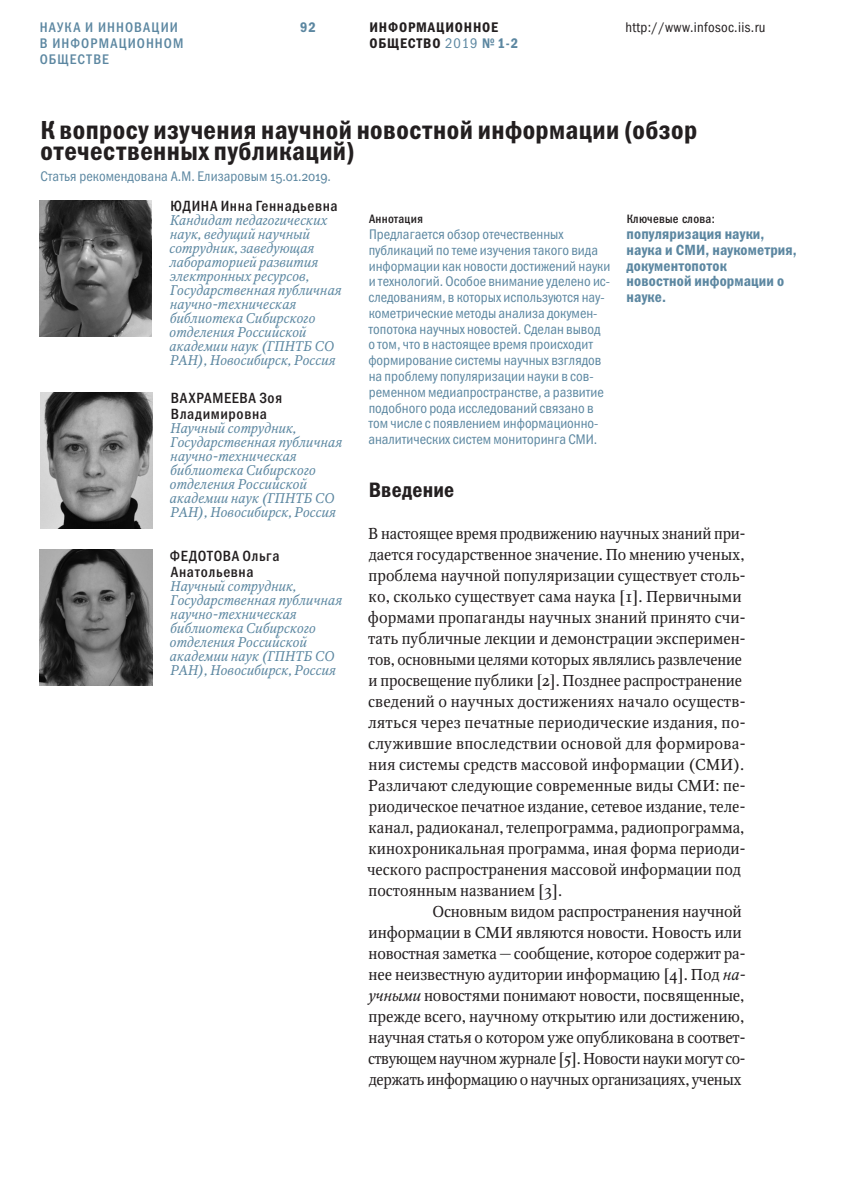
<style>
.page{position:relative;width:844px;height:1191px;background:#fff}
.page>*{position:absolute;margin:0;border:0;box-sizing:border-box;transform-origin:0 0}
.t1{font:26.25px/21px "Franklin Gothic Demi Cond ITC";letter-spacing:.015em;color:#231f20}
.t2{font:21px "Franklin Gothic Demi Cond ITC";letter-spacing:.01em;color:#231f20}
.t3{font:15.75px "Octava";letter-spacing:-.005em;color:#231f20}
.t4{font:15.75px "Octava";letter-spacing:-.025em;color:#231f20}
.t5{font:15.75px "Octava";letter-spacing:.015em;color:#231f20}
.t6{font:14.88px/15.8px "Franklin Gothic Demi Cond ITC";letter-spacing:.01em;color:#5c87a1}
.t7{font:14.88px/15.8px "Franklin Gothic Medi Cond ITC";letter-spacing:.04em;color:#231f20}
.t8{font:14px/15.8px "Franklin Gothic Book Cond ITC";color:#5c87a1}
.t9{font:italic 14px/14px "Octava";color:#5c87a1}
.t10{font:14px/15.8px "Franklin Gothic Medi Cond ITC";letter-spacing:.075em;color:#5c87a1}
.t11{font:14px "Franklin Gothic Demi Cond ITC";letter-spacing:.06em;color:#231f20}
.t12{font:14px "Franklin Gothic Book Cond ITC";letter-spacing:.025em;color:#231f20}
.t13{font:14px "Franklin Gothic Demi Cond ITC";color:#5c87a1}
.t14{font:12.25px "Franklin Gothic Medi Cond ITC";letter-spacing:.025em;color:#231f20}
.s1{font-family:"Franklin Gothic Book Cond ITC";color:#5c87a1}
.s2{color:#5c87a1}
.s3{font-style:italic}
</style>
<div class="page">
<img style="left:39px;top:200px;width:112px;height:136px">
<img style="left:40px;top:392px;width:112px;height:136px">
<img style="left:40px;top:550px;width:112px;height:135px">
<p class="t10" style="left:40px;top:19px;width:145px">НАУКА И ИННОВАЦИИ<br>В ИНФОРМАЦИОННОМ<br>ОБЩЕСТВЕ</p>
<p class="t13" style="left:300px;top:19px;width:17px">92</p>
<p class="t11" style="left:369px;top:19px;width:130px">ИНФОРМАЦИОННОЕ</p>
<p class="t12" style="left:625px;top:19px;width:141px">http://www.infosoc.iis.ru</p>
<p class="t11" style="left:369px;top:35px;width:150px">ОБЩЕСТВО <span class="s1">2019</span> <span class="s2">№ 1-2</span></p>
<h1 class="t1" style="left:40px;top:120px;width:658px">К вопросу изучения научной новостной информации (обзор отечественных публикаций)</h1>
<p class="t8" style="left:40px;top:169px;width:292px">Статья рекомендована А.М. Елизаровым 15.01.2019.</p>
<p class="t14" style="left:626px;top:212px;width:89px">Ключевые слова:</p>
<p class="t6" style="left:626px;top:226px;width:172px">популяризация науки, наука и СМИ, наукометрия, документопоток<br>новостной информации о науке.</p>
<p class="t7" style="left:170px;top:199px;width:169px">ЮДИНА Инна Геннадьевна</p>
<p class="t9" style="left:169px;top:214px;width:174px">Кандидат педагогических наук, ведущий научный сотрудник, заведующая лабораторией развития электронных ресурсов,<br>Государственная публичная научно-техническая библиотека Сибирского отделения Российской академии наук (ГПНТБ СО<br>РАН), Новосибирск, Россия</p>
<p class="t7" style="left:171px;top:391px;width:113px">ВАХРАМЕЕВА Зоя<br>Владимировна</p>
<p class="t9" style="left:169px;top:421px;width:174px">Научный сотрудник,<br>Государственная публичная научно-техническая библиотека Сибирского отделения Российской академии наук (ГПНТБ СО<br>РАН), Новосибирск, Россия</p>
<p class="t7" style="left:170px;top:548px;width:111px">ФЕДОТОВА Ольга<br>Анатольевна</p>
<p class="t9" style="left:169px;top:579px;width:174px">Научный сотрудник,<br>Государственная публичная научно-техническая библиотека Сибирского отделения Российской академии наук (ГПНТБ СО<br>РАН), Новосибирск, Россия</p>
<p class="t14" style="left:369px;top:212px;width:55px">Аннотация</p>
<p class="t8" style="left:368px;top:227px;width:243px">Предлагается обзор отечественных публикаций по теме изучения такого вида информации как новости достижений науки и технологий. Особое внимание уделено ис&shy;следованиям, в которых используются нау&shy;кометрические методы анализа докумен&shy;топотока научных новостей. Сделан вывод о том, что в настоящее время происходит формирование системы научных взглядов на проблему популяризации науки в сов&shy;ременном медиапространстве, а развитие подобного рода исследований связано в том числе с появлением информационно&shy;аналитических систем мониторинга СМИ.</p>
<h2 class="t2" style="left:368px;top:477px;width:87px">Введение</h2>
<p class="t3" style="left:368px;top:523px;width:379px">В настоящее время продвижению научных знаний при-</p>
<p class="t3" style="left:368px;top:544px;width:377px">дается государственное значение. По мнению ученых,</p>
<p class="t3" style="left:368px;top:565px;width:379px">проблема научной популяризации существует столь-</p>
<p class="t3" style="left:368px;top:586px;width:374px">ко, сколько существует сама наука [1]. Первичными</p>
<p class="t3" style="left:368px;top:607px;width:379px">формами пропаганды научных знаний принято счи-</p>
<p class="t3" style="left:368px;top:628px;width:379px">тать публичные лекции и демонстрации эксперимен-</p>
<p class="t3" style="left:368px;top:649px;width:375px">тов, основными целями которых являлись развлечение</p>
<p class="t3" style="left:368px;top:670px;width:375px">и просвещение публики [2]. Позднее распространение</p>
<p class="t3" style="left:368px;top:691px;width:379px">сведений о научных достижениях начало осуществ-</p>
<p class="t3" style="left:368px;top:712px;width:379px">ляться через печатные периодические издания, по-</p>
<p class="t5" style="left:368px;top:733px;width:379px">служившие впоследствии основой для формирова-</p>
<p class="t3" style="left:368px;top:754px;width:377px">ния системы средств массовой информации (СМИ).</p>
<p class="t3" style="left:368px;top:775px;width:379px">Различают следующие современные виды СМИ: пе-</p>
<p class="t3" style="left:369px;top:796px;width:378px">риодическое печатное издание, сетевое издание, теле-</p>
<p class="t3" style="left:368px;top:817px;width:377px">канал, радиоканал, телепрограмма, радиопрограмма,</p>
<p class="t3" style="left:368px;top:838px;width:379px">кинохроникальная программа, иная форма периоди-</p>
<p class="t3" style="left:367px;top:859px;width:375px">ческого распространения массовой информации под</p>
<p class="t3" style="left:368px;top:880px;width:195px">постоянным названием [3].</p>
<p class="t3" style="left:432px;top:901px;width:311px">Основным видом распространения научной</p>
<p class="t3" style="left:368px;top:922px;width:374px">информации в СМИ являются новости. Новость или</p>
<p class="t3" style="left:368px;top:943px;width:379px">новостная заметка— сообщение, которое содержит ра-</p>
<p class="t3" style="left:368px;top:964px;width:378px">нее неизвестную аудитории информацию [4]. Под <span class="s3">на-</span></p>
<p class="t3" style="left:368px;top:985px;width:377px"><span class="s3">учными</span> новостями понимают новости, посвященные,</p>
<p class="t3" style="left:368px;top:1006px;width:377px">прежде всего, научному открытию или достижению,</p>
<p class="t3" style="left:368px;top:1027px;width:378px">научная статья о котором уже опубликована в соответ-</p>
<p class="t4" style="left:368px;top:1048px;width:379px">ствующем научном журнале [5]. Новости науки могут со-</p>
<p class="t3" style="left:368px;top:1069px;width:374px">держать информацию о научных организациях, ученых</p>
</div>
